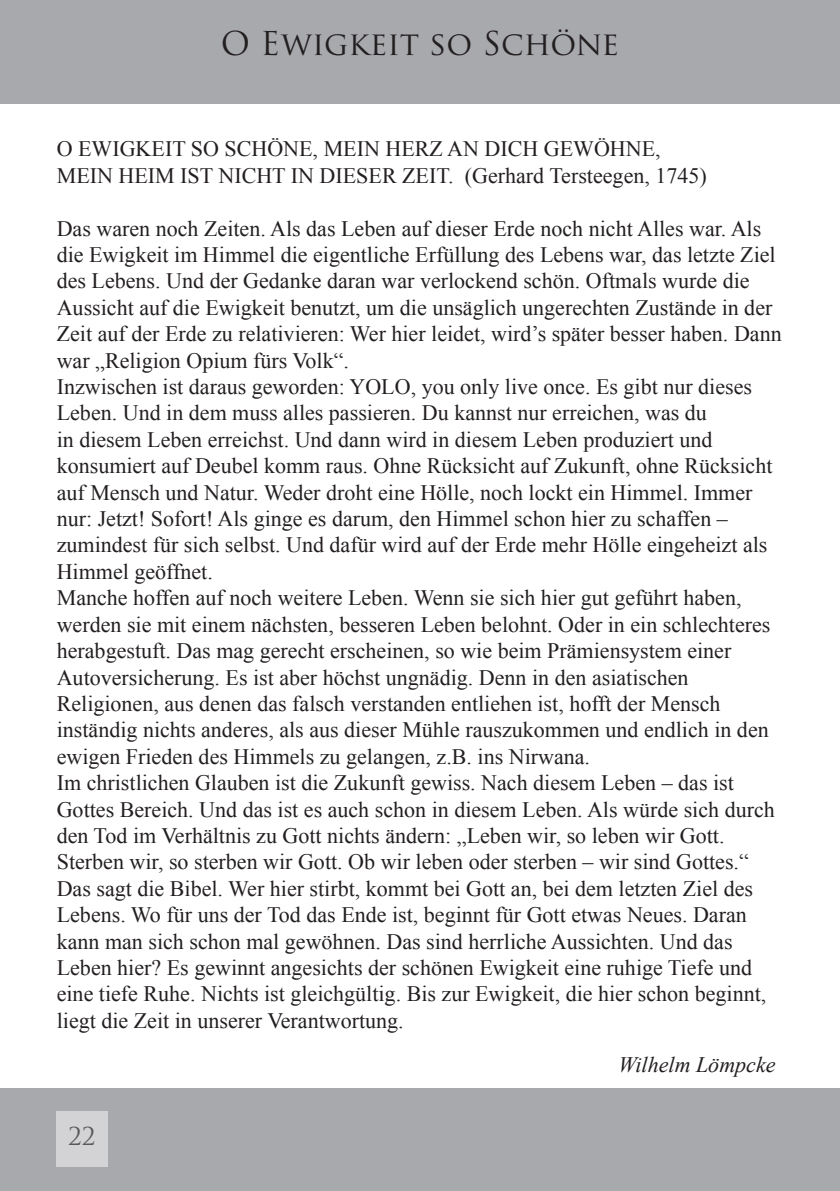
<style>
.page{position:relative;width:840px;height:1191px;background:#fff}
.page>*{position:absolute;margin:0;border:0;box-sizing:border-box;transform-origin:0 0}
.t1{font:32px "Trajan Pro";color:#231f20}
.t2{font:24px "Trajan Pro";color:#57585a}
.t3{font:22px/26.4px "Times New Roman";color:#231f20}
.t4{font:italic 22px "Times New Roman";color:#231f20}
</style>
<div class="page">
<div style="left:0;top:1089px;width:839px;height:102px;background:#a8a9ad"></div>
<div style="left:0;top:0;width:839px;height:104px;background:#a8a9ad"></div>
<div style="left:57px;top:1111px;width:51px;height:55px;background:#d3d3d5"></div>
<h1 class="t1" style="left:221px;top:23px;width:400px">O Ewigkeit so Schöne</h1>
<p class="t3" style="left:57px;top:135px;width:651px">O EWIGKEIT SO SCHÖNE, MEIN HERZ AN DICH GEWÖHNE,<br>MEIN HEIM IST NICHT IN DIESER ZEIT. (Gerhard Tersteegen, 1745)</p>
<p class="t3" style="left:57px;top:215px;width:726px">Das waren noch Zeiten. Als das Leben auf dieser Erde noch nicht Alles war. Als die Ewigkeit im Himmel die eigentliche Erfüllung des Lebens war, das letzte Ziel des Lebens. Und der Gedanke daran war verlockend schön. Oftmals wurde die Aussicht auf die Ewigkeit benutzt, um die unsäglich ungerechten Zustände in der Zeit auf der Erde zu relativieren: Wer hier leidet, wird’s später besser haben. Dann war „Religion Opium fürs Volk“.<br>Inzwischen ist daraus geworden: YOLO, you only live once. Es gibt nur dieses Leben. Und in dem muss alles passieren. Du kannst nur erreichen, was du<br>in diesem Leben erreichst. Und dann wird in diesem Leben produziert und konsumiert auf Deubel komm raus. Ohne Rücksicht auf Zukunft, ohne Rücksicht auf Mensch und Natur. Weder droht eine Hölle, noch lockt ein Himmel. Immer nur: Jetzt! Sofort! Als ginge es darum, den Himmel schon hier zu schaffen – zumindest für sich selbst. Und dafür wird auf der Erde mehr Hölle eingeheizt als Himmel geöffnet.<br>Manche hoffen auf noch weitere Leben. Wenn sie sich hier gut geführt haben, werden sie mit einem nächsten, besseren Leben belohnt. Oder in ein schlechteres herabgestuft. Das mag gerecht erscheinen, so wie beim Prämiensystem einer Autoversicherung. Es ist aber höchst ungnädig. Denn in den asiatischen Religionen, aus denen das falsch verstanden entliehen ist, hofft der Mensch inständig nichts anderes, als aus dieser Mühle rauszukommen und endlich in den ewigen Frieden des Himmels zu gelangen, z.B. ins Nirwana.<br>Im christlichen Glauben ist die Zukunft gewiss. Nach diesem Leben – das ist Gottes Bereich. Und das ist es auch schon in diesem Leben. Als würde sich durch den Tod im Verhältnis zu Gott nichts ändern: „Leben wir, so leben wir Gott.<br>Sterben wir, so sterben wir Gott. Ob wir leben oder sterben – wir sind Gottes.“ Das sagt die Bibel. Wer hier stirbt, kommt bei Gott an, bei dem letzten Ziel des Lebens. Wo für uns der Tod das Ende ist, beginnt für Gott etwas Neues. Daran kann man sich schon mal gewöhnen. Das sind herrliche Aussichten. Und das Leben hier? Es gewinnt angesichts der schönen Ewigkeit eine ruhige Tiefe und eine tiefe Ruhe. Nichts ist gleichgültig. Bis zur Ewigkeit, die hier schon beginnt, liegt die Zeit in unserer Verantwortung.</p>
<p class="t4" style="left:618px;top:1049px;width:159px">Wilhelm Lömpcke</p>
<p class="t2" style="left:68px;top:1121px;width:29px">22</p>
</div>
